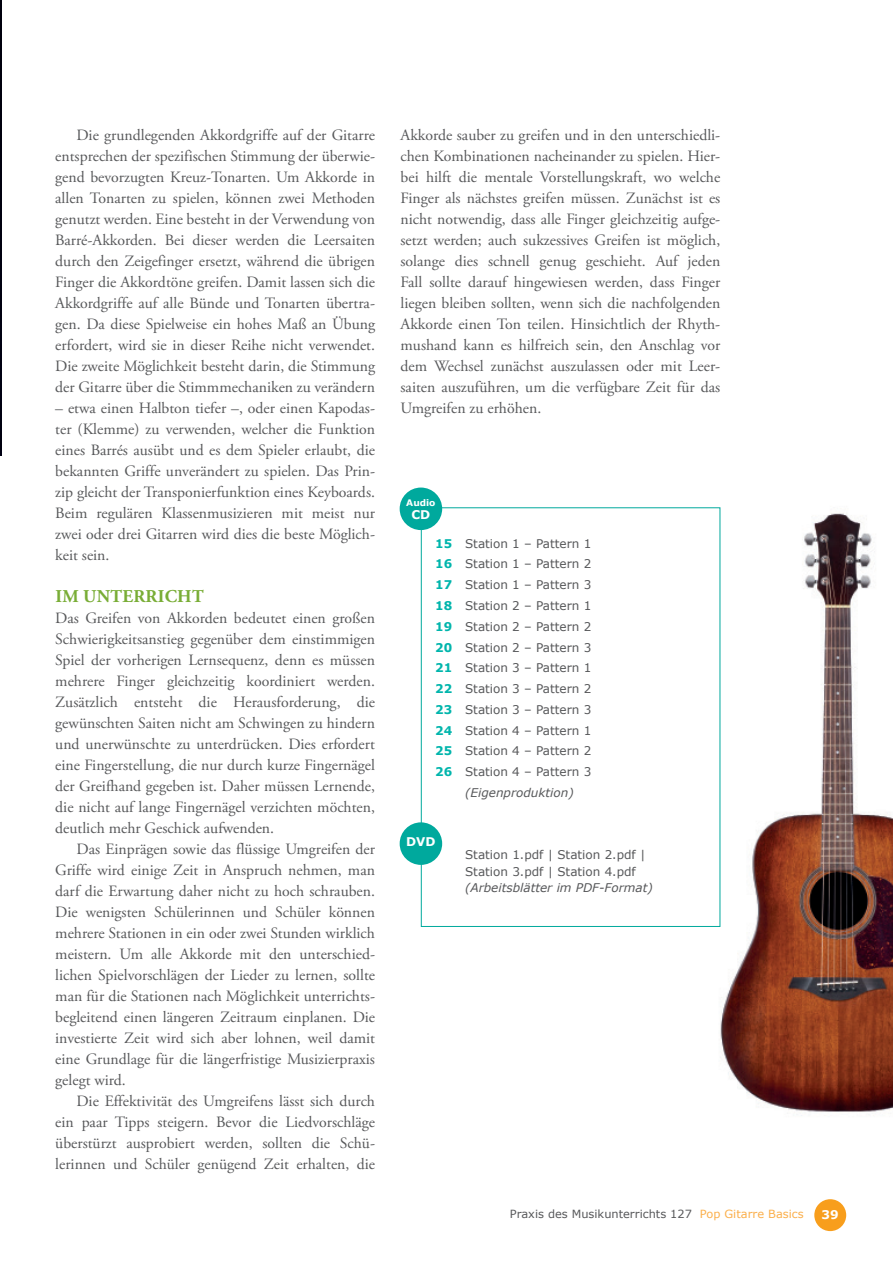
<style>
.page{position:relative;width:893px;height:1263px;background:#fff}
.page>*{position:absolute;margin:0;border:0;box-sizing:border-box;transform-origin:0 0}
.Fließtext_Zwischenüb{font:700 18px "Adobe Garamond Pro";letter-spacing:.015em;color:#79ad36}
.Fließtext_Einzug{font:15.75px/21px "Adobe Garamond Pro";color:#57585a;text-align:justify}
.Fließtext{font:15.75px/21px "Adobe Garamond Pro";color:#57585a;text-align:justify}
.Audiokasten{font:12px/16.5px "Verdana";color:#57585a}
.t1{font:italic 12px "Verdana";color:#57585a}
.t2{font:700 12px "Verdana";color:#fff}
.t3{font:11.25px "Verdana";color:#57585a}
.t4{font:700 9px "Verdana";color:#fff}
.s1{font-weight:700;color:#00b5ac}
.s2{font-style:italic}
.s3{color:#fbaf4b}
</style>
<div class="page">
<div style="left:814px;top:1199px;width:32px;height:32px;background:#f89e1c;border-radius:50%"></div>
<img style="left:0;top:0;width:1px;height:455px">
<img style="left:720px;top:507px;width:173px;height:609px">
<div style="left:421px;top:507px;width:299px;height:420px;border:1px solid #00a99d"></div>
<div style="left:400px;top:822px;width:42px;height:43px;background:#00a99d;border-radius:50%"></div>
<div style="left:400px;top:487px;width:42px;height:43px;background:#00a99d;border-radius:50%"></div>
<p class="Fließtext_Einzug" style="left:55px;top:125px;width:321px;text-indent:21px">Die grundlegenden Akkordgriffe auf der Gitarre entsprechen der spezifischen Stimmung der überwie&shy;gend bevorzugten Kreuz-Tonarten. Um Akkorde in allen Tonarten zu spielen, können zwei Methoden genutzt werden. Eine besteht in der Verwendung von Barré-Akkorden. Bei dieser werden die Leersaiten durch den Zeigefinger ersetzt, während die übrigen Finger die Akkordtöne greifen. Damit lassen sich die Akkordgriffe auf alle Bünde und Tonarten übertra&shy;gen. Da diese Spielweise ein hohes Maß an Übung erfordert, wird sie in dieser Reihe nicht verwendet.<br>Die zweite Möglichkeit besteht darin, die Stimmung der Gitarre über die Stimmmechaniken zu verändern</p>
<p class="Fließtext_Einzug" style="left:55px;top:398px;width:321px">– etwa einen Halbton tiefer –, oder einen Kapodas&shy;ter (Klemme) zu verwenden, welcher die Funktion eines Barrés ausübt und es dem Spieler erlaubt, die bekannten Griffe unverändert zu spielen. Das Prin&shy;zip gleicht der Transponierfunktion eines Keyboards.<br>Beim regulären Klassenmusizieren mit meist nur zwei oder drei Gitarren wird dies die beste Möglich&shy;keit sein.</p>
<p class="Fließtext_Zwischenüb" style="left:55px;top:586px;width:150px">IM UNTERRICHT</p>
<p class="Fließtext" style="left:55px;top:608px;width:321px">Das Greifen von Akkorden bedeutet einen großen Schwierigkeitsanstieg gegenüber dem einstimmigen Spiel der vorherigen Lernsequenz, denn es müssen mehrere Finger gleichzeitig koordiniert werden.<br>Zusätzlich entsteht die Herausforderung, die gewünschten Saiten nicht am Schwingen zu hindern und unerwünschte zu unterdrücken. Dies erfordert eine Fingerstellung, die nur durch kurze Fingernägel der Greifhand gegeben ist. Daher müssen Lernende, die nicht auf lange Fingernägel verzichten möchten, deutlich mehr Geschick aufwenden.</p>
<p class="Fließtext_Einzug" style="left:55px;top:839px;width:321px;text-indent:21px">Das Einprägen sowie das flüssige Umgreifen der Griffe wird einige Zeit in Anspruch nehmen, man darf die Erwartung daher nicht zu hoch schrauben.<br>Die wenigsten Schülerinnen und Schüler können mehrere Stationen in ein oder zwei Stunden wirklich meistern. Um alle Akkorde mit den unterschied&shy;lichen Spielvorschlägen der Lieder zu lernen, sollte man für die Stationen nach Möglichkeit unterrichts&shy;begleitend einen längeren Zeitraum einplanen. Die investierte Zeit wird sich aber lohnen, weil damit eine Grundlage für die längerfristige Musizierpraxis gelegt wird.</p>
<p class="Fließtext_Einzug" style="left:55px;top:1091px;width:321px;text-indent:21px">Die Effektivität des Umgreifens lässt sich durch ein paar Tipps steigern. Bevor die Liedvorschläge überstürzt ausprobiert werden, sollten die Schü&shy;lerinnen und Schüler genügend Zeit erhalten, die</p>
<p class="Fließtext_Einzug" style="left:401px;top:125px;width:321px">Akkorde sauber zu greifen und in den unterschiedli&shy;chen Kombinationen nacheinander zu spielen. Hier&shy;bei hilft die mentale Vorstellungskraft, wo welche Finger als nächstes greifen müssen. Zunächst ist es nicht notwendig, dass alle Finger gleichzeitig aufge&shy;setzt werden; auch sukzessives Greifen ist möglich, solange dies schnell genug geschieht. Auf jeden Fall sollte darauf hingewiesen werden, dass Finger liegen bleiben sollten, wenn sich die nachfolgenden Akkorde einen Ton teilen. Hinsichtlich der Rhyth&shy;mushand kann es hilfreich sein, den Anschlag vor dem Wechsel zunächst auszulassen oder mit Leer&shy;saiten auszuführen, um die verfügbare Zeit für das Umgreifen zu erhöhen.</p>
<p class="t4" style="left:406px;top:496px;width:31px">Audio</p>
<p class="t2" style="left:411px;top:506px;width:20px">CD</p>
<p class="Audiokasten" style="left:435px;top:535px;width:158px"><span class="s1">15</span> Station 1 – Pattern 1</p>
<p class="Audiokasten" style="left:435px;top:556px;width:158px"><span class="s1">16</span> Station 1 – Pattern 2</p>
<p class="Audiokasten" style="left:435px;top:576px;width:158px"><span class="s1">17</span> Station 1 – Pattern 3</p>
<p class="Audiokasten" style="left:435px;top:597px;width:158px"><span class="s1">18</span> Station 2 – Pattern 1</p>
<p class="Audiokasten" style="left:435px;top:618px;width:158px"><span class="s1">19</span> Station 2 – Pattern 2</p>
<p class="Audiokasten" style="left:435px;top:639px;width:158px"><span class="s1">20</span> Station 2 – Pattern 3</p>
<p class="Audiokasten" style="left:435px;top:659px;width:158px"><span class="s1">21</span> Station 3 – Pattern 1</p>
<p class="Audiokasten" style="left:435px;top:680px;width:158px"><span class="s1">22</span> Station 3 – Pattern 2</p>
<p class="Audiokasten" style="left:435px;top:701px;width:158px"><span class="s1">23</span> Station 3 – Pattern 3</p>
<p class="Audiokasten" style="left:435px;top:722px;width:158px"><span class="s1">24</span> Station 4 – Pattern 1</p>
<p class="Audiokasten" style="left:435px;top:742px;width:158px"><span class="s1">25</span> Station 4 – Pattern 2</p>
<p class="Audiokasten" style="left:435px;top:763px;width:158px"><span class="s1">26</span> Station 4 – Pattern 3</p>
<p class="t1" style="left:465px;top:784px;width:110px">(Eigenproduktion)</p>
<p class="t2" style="left:406px;top:833px;width:31px">DVD</p>
<p class="Audiokasten" style="left:465px;top:846px;width:189px">Station 1.pdf | Station 2.pdf |<br>Station 3.pdf | Station 4.pdf <span class="s2">(Arbeitsblätter im PDF-Format)</span></p>
<p class="t3" style="left:510px;top:1206px;width:295px">Praxis des Musikunterrichts 127 <span class="s3">Pop Gitarre Basics</span></p>
<p class="t2" style="left:822px;top:1206px;width:19px">39</p>
</div>
